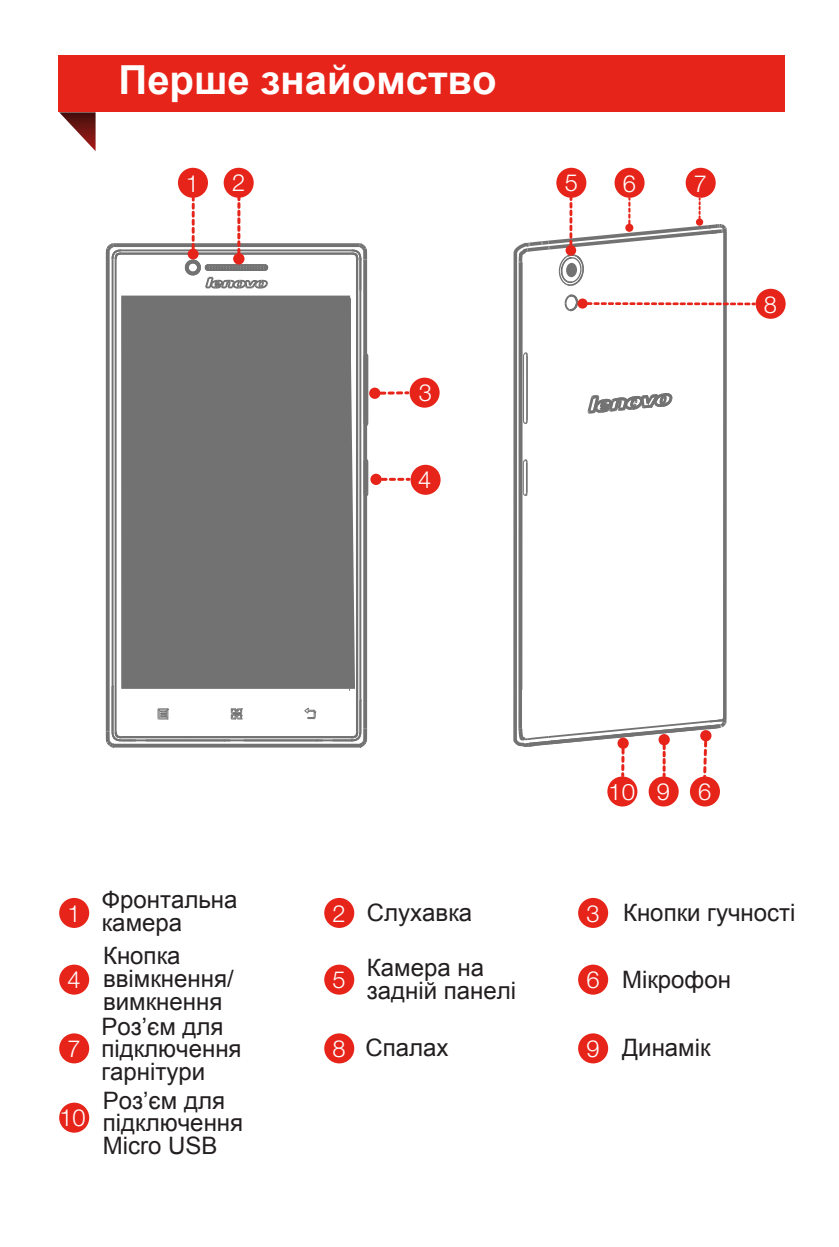
<style>
.page{position:relative;width:839px;height:1247px;background:#fff}
.page>*{position:absolute;margin:0;border:0;box-sizing:border-box;transform-origin:0 0}
.t1{font:700 40px "Arial";color:#fff}
.t2{font:24px/23.2px "Arial";color:#231f20}
.t3{font:300 23.6px "Helvetica Neue LT Std";color:#fff}
.t4{font:300 22.8px "Helvetica Neue LT Std";color:#fff;scale:1.06 1}
.s1{font-size:23.6px}
</style>
<div class="page">
<svg style="left:59px;top:112px;width:37px;height:39px"></svg>
<div style="left:58px;top:55px;width:726px;height:56px;background:#e72419"></div>
<div style="left:59px;top:898px;width:30px;height:30px;background:#e72419;border-radius:50%"></div>
<div style="left:59px;top:964px;width:30px;height:30px;background:#e72419;border-radius:50%"></div>
<div style="left:59px;top:1033px;width:30px;height:30px;background:#e72419;border-radius:50%"></div>
<div style="left:59px;top:1102px;width:30px;height:30px;background:#e72419;border-radius:50%"></div>
<div style="left:324px;top:898px;width:30px;height:30px;background:#e72419;border-radius:50%"></div>
<div style="left:324px;top:964px;width:30px;height:30px;background:#e72419;border-radius:50%"></div>
<div style="left:324px;top:1033px;width:30px;height:30px;background:#e72419;border-radius:50%"></div>
<div style="left:578px;top:898px;width:30px;height:30px;background:#e72419;border-radius:50%"></div>
<div style="left:578px;top:964px;width:30px;height:30px;background:#e72419;border-radius:50%"></div>
<div style="left:578px;top:1033px;width:30px;height:30px;background:#e72419;border-radius:50%"></div>
<hr style="left:121px;top:249px;width:230px;height:2px;background:#717271">
<div style="left:121px;top:292px;width:238px;height:400px;background:#717271"></div>
<svg style="left:380px;top:391px;width:28px;height:4px"></svg>
<div style="left:369px;top:387px;width:11px;height:12px;background:#e72419;border-radius:50%"></div>
<svg style="left:381px;top:478px;width:28px;height:3px"></svg>
<div style="left:370px;top:474px;width:11px;height:11px;background:#e72419;border-radius:50%"></div>
<svg style="left:136px;top:743px;width:196px;height:4px"></svg>
<hr style="left:121px;top:739px;width:230px;height:2px;background:#717271">
<hr style="left:121px;top:736px;width:230px;height:2px;background:#717271">
<hr style="left:124px;top:686px;width:225px;height:2px;background:#717271">
<svg style="left:106px;top:266px;width:4px;height:461px;background:#7d7e7d"></svg>
<hr style="left:111px;top:686px;width:2px;height:45px;background:#717271">
<hr style="left:112px;top:259px;width:1px;height:472px;background:#717271">
<hr style="left:115px;top:259px;width:2px;height:472px;background:#717271">
<hr style="left:122px;top:298px;width:4px;height:389px;background:#717271">
<hr style="left:347px;top:298px;width:4px;height:389px;background:#717271">
<hr style="left:356px;top:259px;width:2px;height:472px;background:#717271">
<hr style="left:359px;top:259px;width:2px;height:472px;background:#717271">
<svg style="left:363px;top:263px;width:4px;height:462px"></svg>
<hr style="left:363px;top:357px;width:4px;height:65px;background:#838483">
<hr style="left:363px;top:463px;width:4px;height:29px;background:#838483">
<hr style="left:364px;top:463px;width:4px;height:29px;background:#717271">
<hr style="left:364px;top:357px;width:4px;height:65px;background:#717271">
<hr style="left:124px;top:296px;width:225px;height:4px;background:#717271">
<hr style="left:121px;top:253px;width:230px;height:2px;background:#717271">
<hr style="left:121px;top:252px;width:230px;height:2px;background:#717271">
<svg style="left:123px;top:243px;width:226px;height:4px"></svg>
<svg style="left:221px;top:738px;width:9px;height:4px"></svg>
<svg style="left:313px;top:738px;width:10px;height:4px"></svg>
<svg style="left:243px;top:738px;width:8px;height:4px"></svg>
<svg style="left:361px;top:489px;width:8px;height:11px"></svg>
<svg style="left:361px;top:455px;width:8px;height:12px"></svg>
<svg style="left:361px;top:349px;width:8px;height:12px"></svg>
<svg style="left:361px;top:418px;width:8px;height:11px"></svg>
<svg style="left:304px;top:707px;width:12px;height:12px"></svg>
<svg style="left:157px;top:708px;width:12px;height:12px"></svg>
<svg style="left:230px;top:708px;width:13px;height:12px"></svg>
<svg style="left:105px;top:243px;width:18px;height:23px"></svg>
<svg style="left:349px;top:243px;width:19px;height:20px"></svg>
<svg style="left:332px;top:725px;width:36px;height:23px"></svg>
<svg style="left:105px;top:727px;width:31px;height:21px"></svg>
<div style="left:224px;top:168px;width:30px;height:30px;background:#e72419;border-radius:50%"></div>
<div style="left:178px;top:168px;width:30px;height:30px;background:#e72419;border-radius:50%"></div>
<div style="left:410px;top:465px;width:30px;height:30px;background:#e72419;border-radius:50%"></div>
<div style="left:409px;top:377px;width:30px;height:30px;background:#e72419;border-radius:50%"></div>
<div style="left:556px;top:168px;width:30px;height:30px;background:#e72419;border-radius:50%"></div>
<div style="left:614px;top:168px;width:30px;height:30px;background:#e72419;border-radius:50%"></div>
<div style="left:685px;top:168px;width:30px;height:30px;background:#e72419;border-radius:50%"></div>
<div style="left:755px;top:289px;width:30px;height:30px;background:#e72419;border-radius:50%"></div>
<div style="left:689px;top:776px;width:31px;height:30px;background:#e72419;border-radius:50%"></div>
<div style="left:607px;top:776px;width:30px;height:30px;background:#e72419;border-radius:50%"></div>
<div style="left:648px;top:776px;width:30px;height:30px;background:#e72419;border-radius:50%"></div>
<svg style="left:182px;top:198px;width:87px;height:91px"></svg>
<div style="left:233px;top:253px;width:11px;height:11px;background:#e72419;border-radius:50%"></div>
<svg style="left:513px;top:198px;width:241px;height:580px"></svg>
<div style="left:625px;top:224px;width:8px;height:8px;background:#e72419;border-radius:50%"></div>
<h1 class="t1" style="left:118px;top:53px;width:379px">Перше знайомство</h1>
<p class="t3" style="left:186px;top:169px;width:15px">1</p>
<p class="t3" style="left:232px;top:168px;width:15px">2</p>
<p class="t3" style="left:418px;top:378px;width:15px">3</p>
<p class="t3" style="left:418px;top:465px;width:15px">4</p>
<p class="t3" style="left:564px;top:168px;width:15px">5</p>
<p class="t3" style="left:622px;top:169px;width:15px">6</p>
<p class="t3" style="left:694px;top:169px;width:15px">7</p>
<p class="t3" style="left:763px;top:290px;width:15px">8</p>
<p class="t4" style="left:608px;top:778px;width:99px">10<span class="s1">9 6</span></p>
<p class="t3" style="left:67px;top:898px;width:15px">1</p>
<p class="t2" style="left:102px;top:888px;width:137px">Фронтальна камера</p>
<p class="t3" style="left:332px;top:898px;width:15px">2</p>
<p class="t2" style="left:367px;top:901px;width:107px">Слухавка</p>
<p class="t3" style="left:586px;top:898px;width:15px">3</p>
<p class="t2" style="left:623px;top:901px;width:174px">Кнопки гучності</p>
<p class="t3" style="left:67px;top:965px;width:15px">4</p>
<p class="t3" style="left:67px;top:1034px;width:15px">7</p>
<p class="t2" style="left:101px;top:944px;width:142px">Кнопка ввімкнення/ вимкнення<br>Роз’єм для підключення гарнітури</p>
<p class="t3" style="left:332px;top:965px;width:15px">5</p>
<p class="t3" style="left:332px;top:1034px;width:15px">8</p>
<p class="t2" style="left:367px;top:956px;width:151px">Камера на задній панелі</p>
<p class="t3" style="left:586px;top:965px;width:15px">6</p>
<p class="t2" style="left:365px;top:1036px;width:85px">Спалах</p>
<p class="t3" style="left:586px;top:1034px;width:15px">9</p>
<p class="t2" style="left:622px;top:968px;width:110px">Мікрофон</p>
<p class="t2" style="left:622px;top:1035px;width:90px">Динамік</p>
<p class="t3" style="left:59px;top:1103px;width:28px">10</p>
<p class="t2" style="left:103px;top:1089px;width:142px">Роз’єм для підключення<br>Micro USB</p>
</div>
